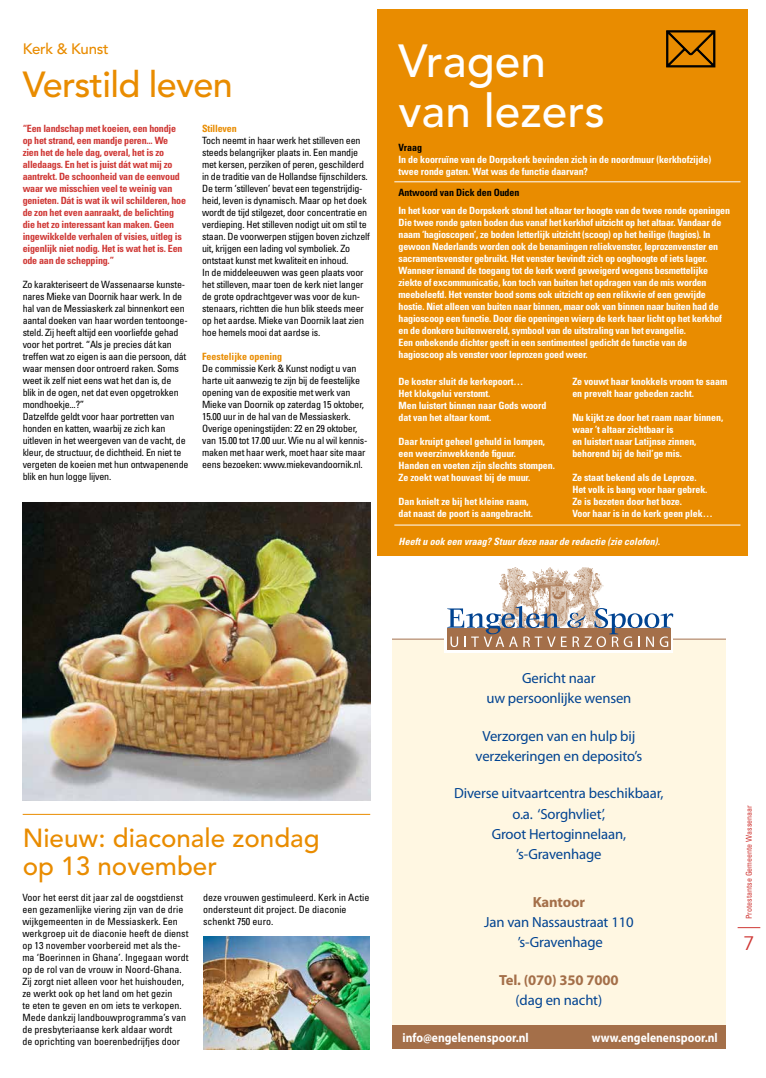
<style>
.page{position:relative;width:766px;height:1078px;background:#fff}
.page>*{position:absolute;margin:0;border:0;box-sizing:border-box;transform-origin:0 0}
.t1{font:500 46px/50px "Avenir LT Std";color:#fff}
.t2{font:500 36px "Avenir LT Std";letter-spacing:-.02em;color:#e98c00}
.t3{font:500 26px/28px "Avenir LT Std";color:#e98c00}
.t4{font:19px "Trade Gothic LT Std";color:#cf3835}
.t5{font:500 15px "Avenir LT Std";letter-spacing:-.02em;color:#e98c00}
.t6{font:14.7px/20.2px "Myriad Pro";letter-spacing:-.01em;color:#004391;text-align:center}
.t7{font:700 14.7px "Myriad Pro";letter-spacing:-.01em;color:#a46f49}
.t8{font:700 12.9px "Myriad Pro";color:#fff;scale:.9 1}
.t9{font:700 condensed 10px/12px "Univers LT Std";letter-spacing:-.02em;color:#fff}
.t10{font:condensed 10px/12px "Univers LT Std";letter-spacing:-.02em;color:#000}
.t11{font:condensed 10px/12px "Univers LT Std";color:#000}
.t12{font:700 condensed 10px/12px "Univers LT Std";letter-spacing:-.02em;color:#cf3835}
.t13{font:italic 700 condensed 10px "Univers LT Std";color:#fff}
.t14{font:700 condensed 10px "Univers LT Std";letter-spacing:-.01em;color:#000}
.t15{font:700 condensed 10px "Univers LT Std";color:#e98c00}
.t16{font:700 condensed 10px "Univers LT Std";letter-spacing:-.02em;color:#e98c00}
.t17{font:condensed 8px "Univers LT Std";color:#cf3835}
</style>
<div class="page">
<svg style="left:737px;top:927px;width:23px;height:1px"></svg>
<div style="left:392px;top:640px;width:333px;height:408px;background:#fff7e2"></div>
<hr style="left:392px;top:638px;width:333px;height:1px;background:#a46f49">
<img style="left:499px;top:567px;width:105px;height:38px">
<svg style="left:444px;top:638px;width:229px;height:14px"></svg>
<div style="left:447px;top:627px;width:223px;height:22px;background:#a46f49"></div>
<svg style="left:447px;top:605px;width:226px;height:42px"></svg>
<div style="left:392px;top:1025px;width:333px;height:23px;background:#a46f49"></div>
<div style="left:377px;top:10px;width:370px;height:546px;background:#e98c00"></div>
<hr style="left:394px;top:524px;width:346px;height:1px;background:#fff">
<hr style="left:394px;top:181px;width:346px;height:1px;background:#fff">
<hr style="left:23px;top:813px;width:347px;height:1px;background:#e98c00">
<img style="left:23px;top:502px;width:347px;height:298px">
<img style="left:203px;top:936px;width:167px;height:113px">
<svg style="left:666px;top:30px;width:49px;height:38px"></svg>
<h3 class="t5" style="left:23px;top:40px;width:87px">Kerk &amp; Kunst</h3>
<h2 class="t2" style="left:23px;top:64px;width:211px">Verstild leven</h2>
<p class="t12" style="left:23px;top:122px;width:165px">“Een landschap met koeien, een hondje op het strand, een mandje peren... We zien het de hele dag, overal, het is zo alledaags. En het is juist dát wat mij zo aantrekt. De schoonheid van de eenvoud waar we misschien veel te weinig van genieten. Dát is wat ik wil schilderen, hoe de zon het even aanraakt, de belichting die het zo interessant kan maken. Geen ingewikkelde verhalen of visies, uitleg is eigenlijk niet nodig. Het is wat het is. Een ode aan de schepping.”</p>
<p class="t10" style="left:23px;top:278px;width:167px">Zo karakteriseert de Wassenaarse kunste&shy;nares Mieke van Doornik haar werk. In de hal van de Messiaskerk zal binnenkort een aantal doeken van haar worden tentoonge&shy;steld. Zij heeft altijd een voorliefde gehad voor het portret. “Als je precies dát kan treffen wat zo eigen is aan die persoon, dát waar mensen door ontroerd raken. Soms weet ik zelf niet eens wat het dan is, de<br>blik in de ogen, net dat even opgetrokken mondhoekje...?”<br>Datzelfde geldt voor haar portretten van honden en katten, waarbij ze zich kan uitleven in het weergeven van de vacht, de kleur, de structuur, de dichtheid. En niet te vergeten de koeien met hun ontwapenende blik en hun logge lijven.</p>
<p class="t16" style="left:202px;top:122px;width:36px">Stilleven</p>
<p class="t10" style="left:202px;top:134px;width:169px">Toch neemt in haar werk het stilleven een steeds belangrijker plaats in. Een mandje met kersen, perziken of peren, geschilderd in de traditie van de Hollandse fijnschilders.<br>De term ‘stilleven’ bevat een tegenstrijdig&shy;heid, leven is dynamisch. Maar op het doek wordt de tijd stilgezet, door concentratie en verdieping. Het stilleven nodigt uit om stil te staan. De voorwerpen stijgen boven zichzelf uit, krijgen een lading vol symboliek. Zo ontstaat kunst met kwaliteit en inhoud.<br>In de middeleeuwen was geen plaats voor het stilleven, maar toen de kerk niet langer de grote opdrachtgever was voor de kun&shy;stenaars, richtten die hun blik steeds meer op het aardse. Mieke van Doornik laat zien hoe hemels mooi dat aardse is.</p>
<p class="t15" style="left:202px;top:350px;width:81px">Feestelijke opening</p>
<p class="t10" style="left:202px;top:362px;width:167px">De commissie Kerk &amp; Kunst nodigt u van harte uit aanwezig te zijn bij de feestelijke opening van de expositie met werk van Mieke van Doornik op zaterdag 15 oktober, 15.00 uur in de hal van de Messiaskerk.<br>Overige openingstijden: 22 en 29 oktober, van 15.00 tot 17.00 uur. Wie nu al wil kennis&shy;maken met haar werk, moet haar site maar eens bezoeken: www.miekevandoornik.nl.</p>
<h1 class="t1" style="left:398px;top:38px;width:208px">Vragen van lezers</h1>
<p class="t14" style="left:398px;top:141px;width:25px">Vraag</p>
<p class="t9" style="left:398px;top:153px;width:314px">In de koorruïne van de Dorpskerk bevinden zich in de noordmuur (kerkhofzijde) twee ronde gaten. Wat was de functie daarvan?</p>
<p class="t14" style="left:398px;top:186px;width:122px">Antwoord van Dick den Ouden</p>
<p class="t9" style="left:398px;top:204px;width:333px">In het koor van de Dorpskerk stond het altaar ter hoogte van de twee ronde openingen Die twee ronde gaten boden dus vanaf het kerkhof uitzicht op het altaar. Vandaar de naam ‘hagioscopen’, ze boden letterlijk uitzicht (scoop) op het heilige (hagios). In gewoon Nederlands worden ook de benamingen reliekvenster, leprozenvenster en sacramentsvenster gebruikt. Het venster bevindt zich op ooghoogte of iets lager.<br>Wanneer iemand de toegang tot de kerk werd geweigerd wegens besmettelijke ziekte of excommunicatie, kon toch van buiten het opdragen van de mis worden meebeleefd. Het venster bood soms ook uitzicht op een relikwie of een gewijde hostie. Niet alleen van buiten naar binnen, maar ook van binnen naar buiten had de hagioscoop een functie. Door die openingen wierp de kerk haar licht op het kerkhof en de donkere buitenwereld, symbool van de uitstraling van het evangelie.<br>Een onbekende dichter geeft in een sentimenteel gedicht de functie van de hagioscoop als venster voor leprozen goed weer.</p>
<p class="t9" style="left:398px;top:375px;width:149px">De koster sluit de kerkepoort…<br>Het klokgelui verstomt.<br>Men luistert binnen naar Gods woord dat van het altaar komt.</p>
<p class="t9" style="left:398px;top:435px;width:158px">Daar kruipt geheel gehuld in lompen, een weerzinwekkende figuur.<br>Handen en voeten zijn slechts stompen.<br>Ze zoekt wat houvast bij de muur.</p>
<p class="t9" style="left:398px;top:495px;width:136px">Dan knielt ze bij het kleine raam, dat naast de poort is aangebracht.</p>
<p class="t9" style="left:572px;top:375px;width:156px">Ze vouwt haar knokkels vroom te saam en prevelt haar gebeden zacht.</p>
<p class="t9" style="left:572px;top:411px;width:152px">Nu kijkt ze door het raam naar binnen, waar ’t altaar zichtbaar is<br>en luistert naar Latijnse zinnen, behorend bij de heil’ge mis.</p>
<p class="t9" style="left:572px;top:471px;width:142px">Ze staat bekend als de Leproze.<br>Het volk is bang voor haar gebrek.<br>Ze is bezeten door het boze.<br>Voor haar is in de kerk geen plek…</p>
<p class="t13" style="left:398px;top:535px;width:263px">Heeft u ook een vraag? Stuur deze naar de redactie (zie colofon).</p>
<h3 class="t3" style="left:23px;top:824px;width:298px">Nieuw: diaconale zondag op 13 november</h3>
<p class="t11" style="left:22px;top:890px;width:168px">Voor het eerst dit jaar zal de oogstdienst een gezamenlijke viering zijn van de drie wijkgemeenten in de Messiaskerk. Een werkgroep uit de diaconie heeft de dienst op 13 november voorbereid met als the&shy;ma ‘Boerinnen in Ghana’. Ingegaan wordt op de rol van de vrouw in Noord-Ghana.<br>Zij zorgt niet alleen voor het huishouden, ze werkt ook op het land om het gezin<br>te eten te geven en om iets te verkopen.<br>Mede dankzij landbouwprogramma’s van de presbyteriaanse kerk aldaar wordt<br>de oprichting van boerenbedrijfjes door</p>
<p class="t11" style="left:203px;top:890px;width:168px">deze vrouwen gestimuleerd. Kerk in Actie ondersteunt dit project. De diaconie schenkt 750 euro.</p>
<h3 class="t6" style="left:486px;top:667px;width:146px">Gericht naar<br>uw persoonlijke wensen</h3>
<h3 class="t6" style="left:475px;top:725px;width:168px">Verzorgen van en hulp bij verzekeringen en deposito’s</h3>
<h3 class="t6" style="left:454px;top:783px;width:211px">Diverse uitvaartcentra beschikbaar, o.a. ‘Sorghvliet’,<br>Groot Hertoginnelaan, ’s-Gravenhage</h3>
<h3 class="t7" style="left:532px;top:892px;width:54px">Kantoor</h3>
<h3 class="t6" style="left:484px;top:911px;width:151px">Jan van Nassaustraat 110 ’s-Gravenhage</h3>
<h3 class="t7" style="left:499px;top:970px;width:121px">Tel. (070) 350 7000</h3>
<h3 class="t6" style="left:515px;top:989px;width:88px">(dag en nacht)</h3>
<p class="t8" style="left:402px;top:1028px;width:142px">info@engelenenspoor.nl</p>
<p class="t8" style="left:591px;top:1028px;width:141px">www.engelenenspoor.nl</p>
<p class="t17" style="left:743px;top:918px;width:115px;rotate:-90deg">Protestantse Gemeente Wassenaar</p>
<h3 class="t4" style="left:743px;top:931px;width:13px">7</h3>
</div>
